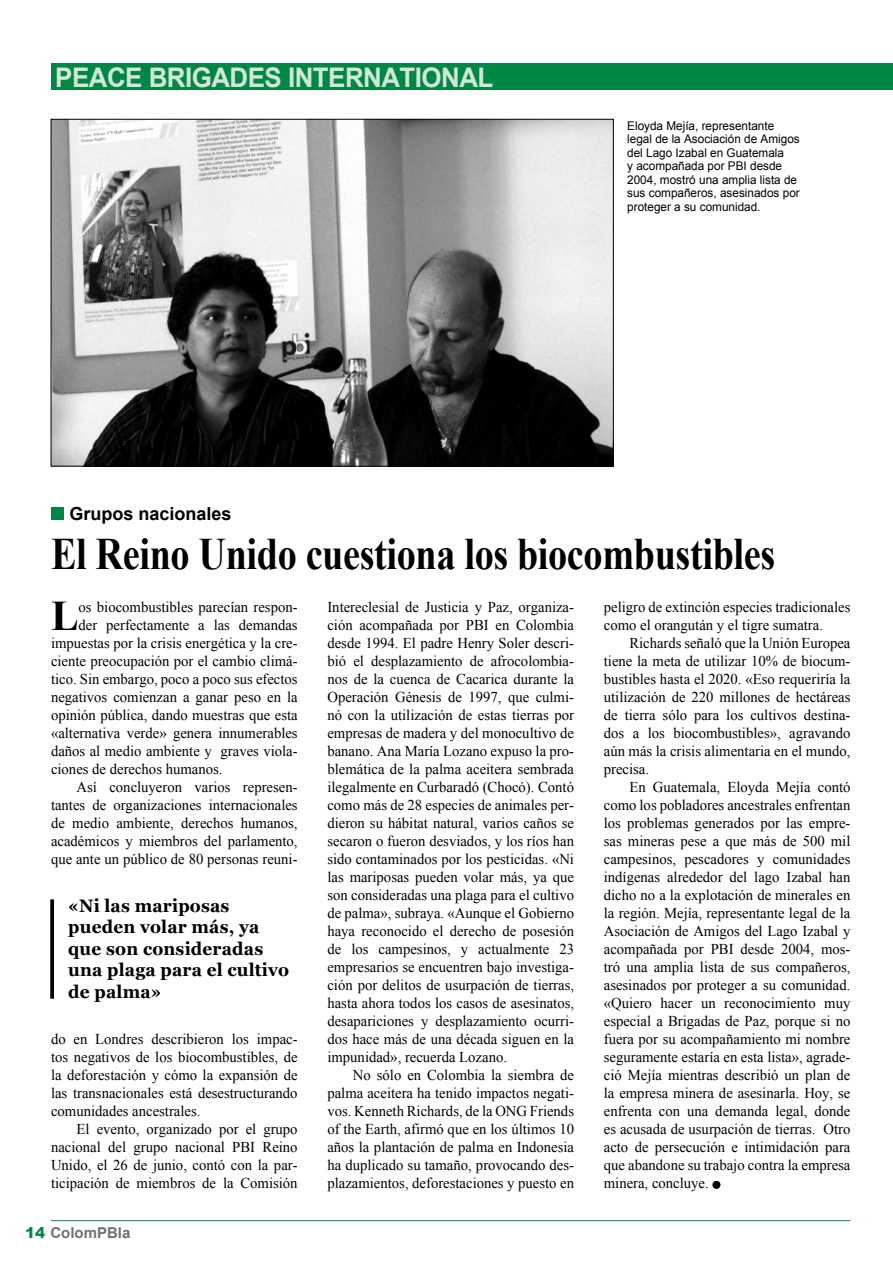
<style>
.page{position:relative;width:893px;height:1263px;background:#fff}
.page>*{position:absolute;margin:0;border:0;box-sizing:border-box;transform-origin:0 0}
.t1{font:700 45px "Times New Roman";letter-spacing:-.01em;color:#000;scale:.85 1}
.t2{font:700 42.15px "Times New Roman";color:#000}
.t3{font:700 27px "Arial";letter-spacing:-.02em;color:#d4e7d7;scale:.96 1}
.t4{font:700 18px/21.6px "Georgia";letter-spacing:.01em;color:#000;scale:.96 1}
.t5{font:700 18px "Arial";color:#000}
.t6{font:15px/18px "Times New Roman";color:#000;text-align:justify}
.t7{font:700 15px "Arial";color:#707173}
.t8{font:12px/13.5px "Arial";color:#000}
.s1{font-weight:900;color:#008745}
</style>
<div class="page">
<hr style="left:51px;top:1220px;width:799px;height:1px;background:#008745">
<div style="left:712px;top:1181px;width:8px;height:8px;background:#000;border-radius:50%"></div>
<div style="left:51px;top:507px;width:12px;height:12px;background:#008745"></div>
<img style="left:53px;top:121px;width:558px;height:343px">
<div style="left:50px;top:899px;width:4px;height:100px;border:2px solid #000"></div>
<div style="left:51px;top:64px;width:842px;height:26px;background:#008745"></div>
<h3 class="t3" style="left:55px;top:59px;width:458px">PEACE BRIGADES INTERNATIONAL</h3>
<p class="t8" style="left:627px;top:119px;width:174px">Eloyda Mejía, representante legal de la Asociación de Amigos del Lago Izabal en Guatemala<br>y acompañada por PBI desde<br>2004, mostró una amplia lista de sus compañeros, asesinados por proteger a su comunidad.</p>
<p class="t5" style="left:69px;top:501px;width:164px">Grupos nacionales</p>
<h1 class="t1" style="left:51px;top:523px;width:854px">El Reino Unido cuestiona los biocombustibles</h1>
<h2 class="t2" style="left:51px;top:587px;width:29px">L</h2>
<p class="t6" style="left:79px;top:598px;width:221px">os biocombustibles parecían respon-</p>
<p class="t6" style="left:79px;top:616px;width:221px">der perfectamente a las demandas</p>
<p class="t6" style="left:51px;top:634px;width:248px">impuestas por la crisis energética y la cre-</p>
<p class="t6" style="left:51px;top:652px;width:248px">ciente preocupación por el cambio climá-</p>
<p class="t6" style="left:51px;top:670px;width:248px">tico. Sin embargo, poco a poco sus efectos</p>
<p class="t6" style="left:51px;top:688px;width:248px">negativos comienzan a ganar peso en la</p>
<p class="t6" style="left:51px;top:706px;width:248px">opinión pública, dando muestras que esta</p>
<p class="t6" style="left:51px;top:724px;width:248px">«alternativa verde» genera innumerables</p>
<p class="t6" style="left:51px;top:742px;width:248px">daños al medio ambiente y graves viola-</p>
<p class="t6" style="left:51px;top:760px;width:173px">ciones de derechos humanos.</p>
<p class="t6" style="left:77px;top:778px;width:223px">Así concluyeron varios represen-</p>
<p class="t6" style="left:51px;top:796px;width:248px">tantes de organizaciones internacionales</p>
<p class="t6" style="left:51px;top:814px;width:248px">de medio ambiente, derechos humanos,</p>
<p class="t6" style="left:51px;top:832px;width:248px">académicos y miembros del parlamento,</p>
<p class="t6" style="left:51px;top:850px;width:248px">que ante un público de 80 personas reuni-</p>
<p class="t4" style="left:68px;top:894px;width:232px">«Ni las mariposas pueden volar más, ya que son consideradas una plaga para el cultivo de palma»</p>
<p class="t6" style="left:51px;top:1030px;width:248px">do en Londres describieron los impac&shy;tos negativos de los biocombustibles, de la deforestación y cómo la expansión de las transnacionales está desestructurando comunidades ancestrales.</p>
<p class="t6" style="left:51px;top:1120px;width:248px;text-indent:26px">El evento, organizado por el grupo nacional del grupo nacional PBI Reino Unido, el 26 de junio, contó con la par&shy;ticipación de miembros de la Comisión</p>
<p class="t7" style="left:25px;top:1222px;width:107px"><span class="s1">14</span> ColomPBIa</p>
<p class="t6" style="left:327px;top:598px;width:248px">Intereclesial de Justicia y Paz, organiza&shy;ción acompañada por PBI en Colombia desde 1994. El padre Henry Soler descri&shy;bió el desplazamiento de afrocolombia&shy;nos de la cuenca de Cacarica durante la Operación Génesis de 1997, que culmi&shy;nó con la utilización de estas tierras por empresas de madera y del monocultivo de banano. Ana María Lozano expuso la pro&shy;blemática de la palma aceitera sembrada ilegalmente en Curbaradó (Chocó). Contó como más de 28 especies de animales per&shy;dieron su hábitat natural, varios caños se secaron o fueron desviados, y los ríos han sido contaminados por los pesticidas. «Ni las mariposas pueden volar más, ya que son consideradas una plaga para el cultivo de palma», subraya. «Aunque el Gobierno haya reconocido el derecho de posesión de los campesinos, y actualmente 23 empresarios se encuentren bajo investiga&shy;ción por delitos de usurpación de tierras, hasta ahora todos los casos de asesinatos, desapariciones y desplazamiento ocurri&shy;dos hace más de una década siguen en la impunidad», recuerda Lozano.</p>
<p class="t6" style="left:327px;top:1066px;width:248px;text-indent:26px">No sólo en Colombia la siembra de palma aceitera ha tenido impactos negati&shy;vos. Kenneth Richards, de la ONG Friends of the Earth, afirmó que en los últimos 10 años la plantación de palma en Indonesia ha duplicado su tamaño, provocando des&shy;plazamientos, deforestaciones y puesto en</p>
<p class="t6" style="left:604px;top:598px;width:248px">peligro de extinción especies tradicionales como el orangután y el tigre sumatra.</p>
<p class="t6" style="left:604px;top:634px;width:248px;text-indent:26px">Richards señaló que la Unión Europea tiene la meta de utilizar 10% de biocum&shy;bustibles hasta el 2020. «Eso requeriría la utilización de 220 millones de hectáreas de tierra sólo para los cultivos destina&shy;dos a los biocombustibles», agravando aún más la crisis alimentaria en el mundo, precisa.</p>
<p class="t6" style="left:604px;top:778px;width:248px;text-indent:26px">En Guatemala, Eloyda Mejía contó como los pobladores ancestrales enfrentan los problemas generados por las empre&shy;sas mineras pese a que más de 500 mil campesinos, pescadores y comunidades indígenas alrededor del lago Izabal han dicho no a la explotación de minerales en la región. Mejía, representante legal de la Asociación de Amigos del Lago Izabal y acompañada por PBI desde 2004, mos&shy;tró una amplia lista de sus compañeros, asesinados por proteger a su comunidad. «Quiero hacer un reconocimiento muy especial a Brigadas de Paz, porque si no fuera por su acompañamiento mi nombre seguramente estaría en esta lista», agrade&shy;ció Mejía mientras describió un plan de la empresa minera de asesinarla. Hoy, se enfrenta con una demanda legal, donde es acusada de usurpación de tierras. Otro acto de persecución e intimidación para que abandone su trabajo contra la empresa minera, concluye.</p>
</div>
